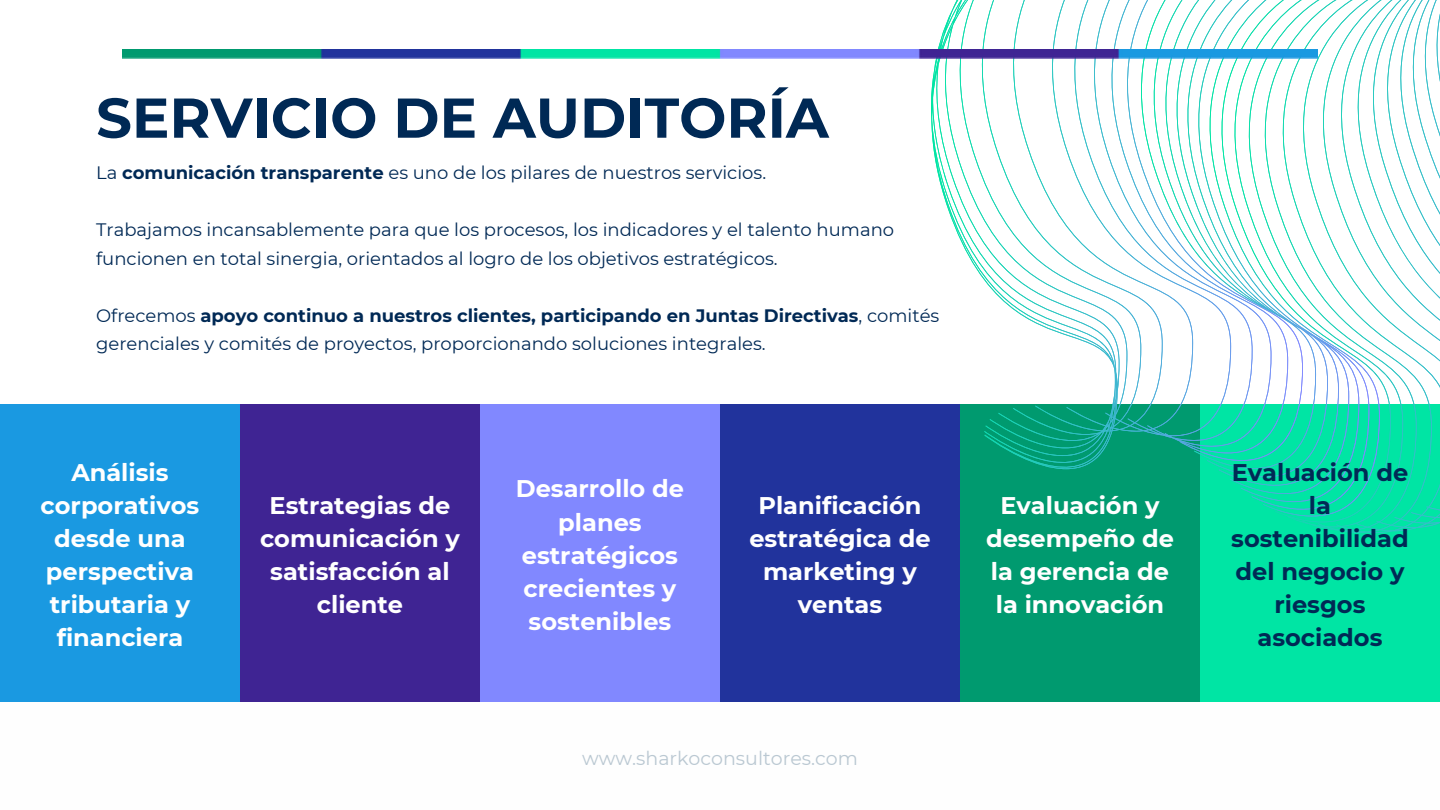
<style>
.page{position:relative;width:1440px;height:810px;background:#fff}
.page>*{position:absolute;margin:0;border:0;box-sizing:border-box;transform-origin:0 0}
.t1{font:700 56px "Montserrat";color:#002955}
.t2{font:700 24.1px/33.1px "Montserrat";color:#fff;text-align:center}
.t3{font:700 24.1px/33.1px "Montserrat";color:#002955;text-align:center}
.t4{font:19px "Montserrat";color:#bac8d2}
.t5{font:18px/28.5px "Montserrat";color:#002955}
.s1{font-weight:700}
</style>
<div class="page">
<div style="left:0;top:404px;width:240px;height:406px;background:#1a99e1"></div>
<div style="left:240px;top:404px;width:240px;height:406px;background:#3f2493"></div>
<div style="left:480px;top:404px;width:240px;height:406px;background:#8188ff"></div>
<div style="left:720px;top:404px;width:240px;height:406px;background:#21339c"></div>
<div style="left:960px;top:404px;width:240px;height:406px;background:#009a6f"></div>
<div style="left:1200px;top:404px;width:240px;height:406px;background:#00e5a4"></div>
<svg style="left:931px;top:0;width:208px;height:470px"></svg>
<svg style="left:1139px;top:0;width:68px;height:458px"></svg>
<svg style="left:1207px;top:0;width:12px;height:467px"></svg>
<svg style="left:1219px;top:0;width:221px;height:533px"></svg>
<img style="left:122px;top:50px;width:1196px;height:9px">
<div style="left:1px;top:703px;width:1439px;height:107px;background:#fefefe"></div>
<p class="t1" style="left:96px;top:84px;width:734px">SERVICIO DE AUDITORÍA</p>
<h1 class="t5" style="left:96px;top:158px;width:671px">La <span class="s1">comunicación transparente</span> es uno de los pilares de nuestros servicios.</h1>
<p class="t5" style="left:96px;top:215px;width:799px">Trabajamos incansablemente para que los procesos, los indicadores y el talento humano funcionen en total sinergia, orientados al logro de los objetivos estratégicos.</p>
<p class="t5" style="left:96px;top:301px;width:845px">Ofrecemos <span class="s1">apoyo continuo a nuestros clientes, participando en Juntas Directivas</span>, comités gerenciales y comités de proyectos, proporcionando soluciones integrales.</p>
<p class="t2" style="left:41px;top:456px;width:160px">Análisis corporativos desde una perspectiva tributaria y financiera</p>
<h2 class="t2" style="left:260px;top:489px;width:201px">Estrategias de comunicación y satisfacción al cliente</h2>
<h2 class="t2" style="left:516px;top:472px;width:170px">Desarrollo de planes estratégicos crecientes y sostenibles</h2>
<h2 class="t2" style="left:749px;top:489px;width:183px">Planificación estratégica de marketing y ventas</h2>
<h2 class="t2" style="left:986px;top:489px;width:189px">Evaluación y desempeño de la gerencia de la innovación</h2>
<h2 class="t4" style="left:582px;top:747px;width:277px">www.sharkoconsultores.com</h2>
<h2 class="t3" style="left:1231px;top:456px;width:179px">Evaluación de la sostenibilidad del negocio y riesgos asociados</h2>
</div>
